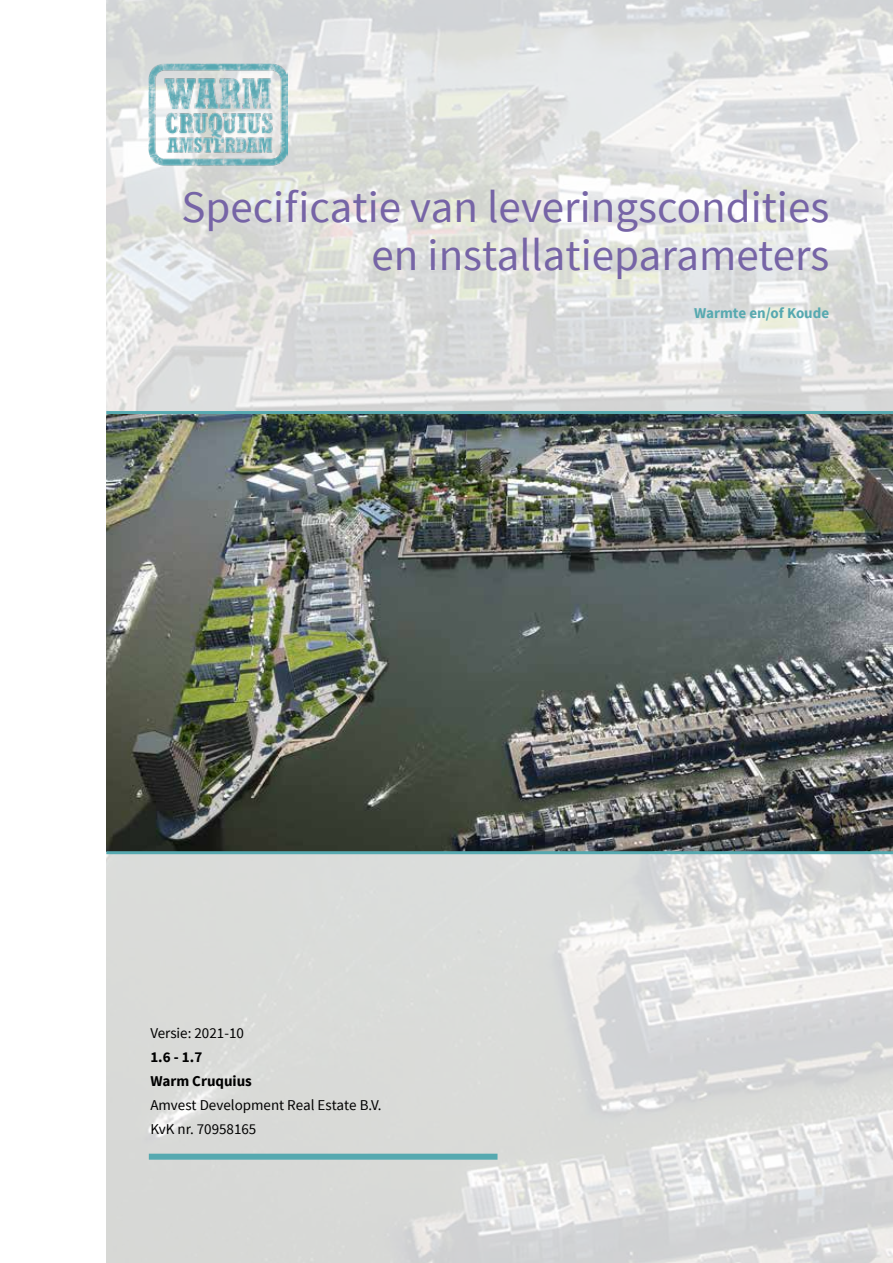
<style>
.page{position:relative;width:893px;height:1263px;background:#fff}
.page>*{position:absolute;margin:0;border:0;box-sizing:border-box;transform-origin:0 0}
.t1{font:45px/48px "Source Sans Pro";color:#7664a6;text-align:right}
.t2{font:15px/24px "Source Sans Pro";color:#000}
.t3{font:700 15px/24px "Source Sans Pro";color:#000}
.t4{font:700 15px "Source Sans Pro";color:#56a9b0}
</style>
<div class="page">
<img style="left:106px;top:0;width:787px;height:1263px">
<img style="left:106px;top:414px;width:787px;height:437px">
<hr style="left:106px;top:411px;width:787px;height:3px;background:#56a9b0">
<hr style="left:106px;top:851px;width:787px;height:3px;background:#56a9b0">
<img style="left:149px;top:64px;width:139px;height:103px">
<div style="left:149px;top:1154px;width:348px;height:6px;background:#56a9b0"></div>
<h1 class="t1" style="left:181px;top:184px;width:649px">Specificatie van leveringscondities en installatieparameters</h1>
<p class="t4" style="left:694px;top:303px;width:137px">Warmte en/of Koude</p>
<p class="t2" style="left:150px;top:1021px;width:95px">Versie: 2021-10</p>
<p class="t3" style="left:150px;top:1046px;width:103px">1.6 - 1.7<br>Warm Cruquius</p>
<p class="t2" style="left:150px;top:1093px;width:233px">Amvest Development Real Estate B.V.<br>KvK nr. 70958165</p>
</div>
